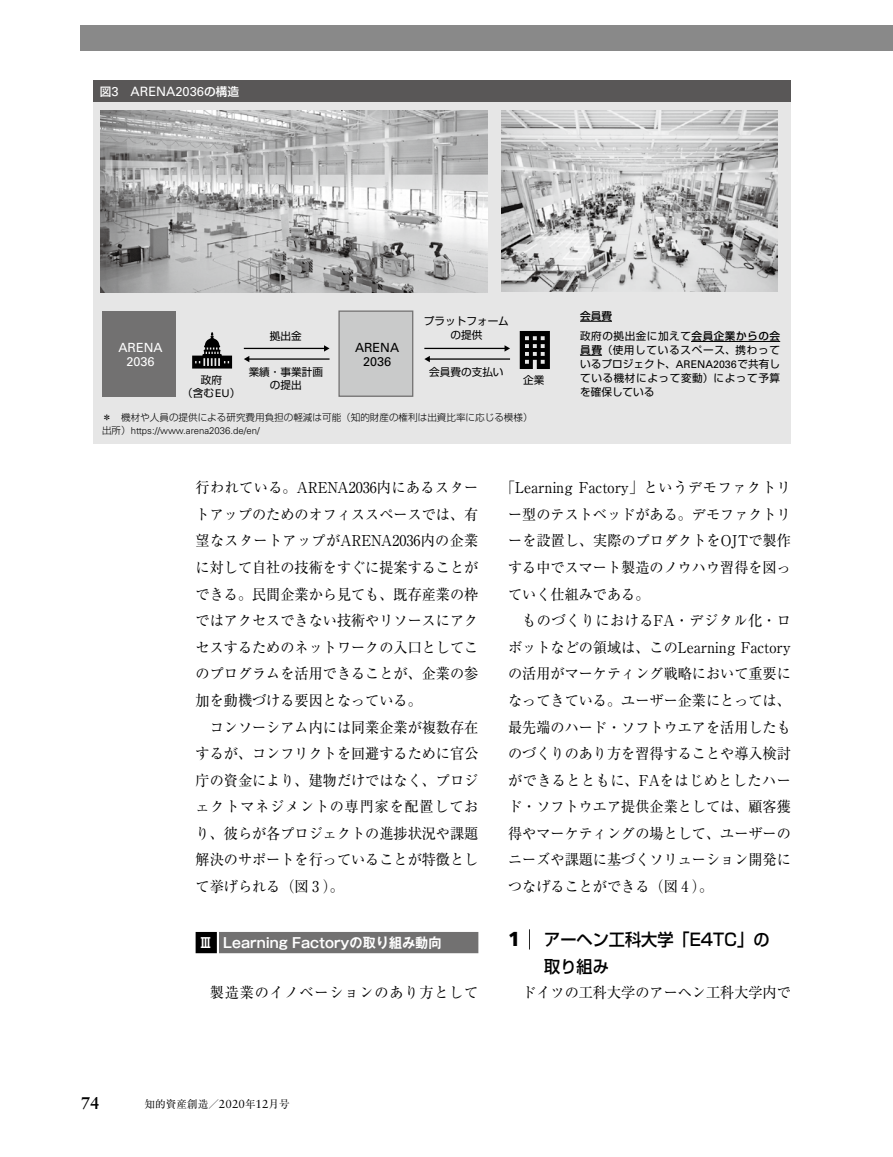
<style>
.page{position:relative;width:893px;height:1157px;background:#fff}
.page>*{position:absolute;margin:0;border:0;box-sizing:border-box;transform-origin:0 0}
.t1{font:500 16.95px/26.5px "Shin Go Pro";color:#000;scale:.95 1}
.t2{font:700 16.95px "Sabon LT Std";color:#000}
.t3{font:14.85px/26.5px "Ryumin Pro";color:#000;text-align:justify;scale:.95 1}
.t4{font:14.85px "Ryumin Pro";letter-spacing:.06em;color:#000;scale:.95 1}
.t5{font:700 13.8px "Gothic MB101 Pr 6 De";color:#fff;scale:.95 1}
.t6{font:12.9px "Univers LT Std";color:#fff}
.t7{font:12.6px/13.8px "Univers LT Std";color:#fff;text-align:center}
.t8{font:12.6px/13.8px "Univers LT Std";color:#000;text-align:center}
.t9{font:10.65px/13.8px "Shin Go Pro";color:#000;text-align:center}
.t10{font:500 10.65px/20.2px "Shin Go Pro";color:#000}
.t11{font:10.65px "Ryumin Pro";color:#000}
.t12{font:300 9.6px "Shin Go Pro";color:#000}
.t13{font:300 9.6px "Univers LT Std";color:#000}
.s1{font-family:"Shin Go Pro";font-weight:500;font-size:11.7px}
.s2{font-family:"Univers LT Std"}
.s3{font-family:"Shin Go Pro"}
.s4{font-weight:400}
.s5{font-weight:500}
.s6{font-family:"Gothic MB101 Pro De"}
.s7{font-family:"Frutiger LT Std";font-weight:900;font-size:20.25px}
.s8{font-family:"Sabon LT Std";font-size:11.7px}
</style>
<div class="page">
<div style="left:81px;top:26px;width:812px;height:25px;background:#898989"></div>
<div style="left:196px;top:932px;width:21px;height:21px;background:#000"></div>
<div style="left:219px;top:932px;width:259px;height:21px;background:#727171"></div>
<svg style="left:529px;top:929px;width:1px;height:20px"></svg>
<div style="left:94px;top:81px;width:697px;height:21px;background:#595757"></div>
<div style="left:94px;top:102px;width:697px;height:341px;background:#e6e6e6"></div>
<div style="left:103px;top:311px;width:73px;height:85px;background:#727171"></div>
<div style="left:339px;top:311px;width:74px;height:85px;background:#c9caca"></div>
<div style="left:338px;top:310px;width:75px;height:87px;border:1px solid #727171"></div>
<hr style="left:580px;top:321px;width:32px;height:1px;background:#000">
<hr style="left:691px;top:341px;width:89px;height:1px;background:#000">
<svg style="left:580px;top:355px;width:22px;height:1px"></svg>
<svg style="left:192px;top:332px;width:40px;height:36px"></svg>
<svg style="left:520px;top:331px;width:30px;height:38px"></svg>
<hr style="left:424px;top:348px;width:81px;height:1px;background:#000">
<svg style="left:505px;top:345px;width:5px;height:6px"></svg>
<hr style="left:429px;top:358px;width:81px;height:2px;background:#000">
<svg style="left:424px;top:356px;width:6px;height:6px"></svg>
<hr style="left:244px;top:348px;width:81px;height:1px;background:#000">
<svg style="left:324px;top:345px;width:6px;height:6px"></svg>
<hr style="left:248px;top:358px;width:82px;height:2px;background:#000">
<svg style="left:244px;top:356px;width:5px;height:6px"></svg>
<img style="left:100px;top:111px;width:387px;height:181px">
<img style="left:501px;top:111px;width:276px;height:181px">
<p class="t6" style="left:100px;top:84px;width:141px"><span class="s1">図</span>3 ARENA2036<span class="s1">の構造</span></p>
<p class="t9" style="left:424px;top:313px;width:87px">プラットフォームの提供</p>
<p class="t9" style="left:270px;top:328px;width:33px">拠出金</p>
<p class="t7" style="left:119px;top:341px;width:46px">ARENA<br>2036</p>
<p class="t8" style="left:355px;top:341px;width:46px">ARENA<br>2036</p>
<p class="t9" style="left:429px;top:363px;width:76px">会員費の支払い</p>
<p class="t9" style="left:249px;top:363px;width:76px">業績・事業計画の提出</p>
<p class="t9" style="left:201px;top:371px;width:23px">政府</p>
<p class="t9" style="left:523px;top:371px;width:23px">企業</p>
<p class="t9" style="left:182px;top:385px;width:60px">（含む<span class="s2">EU</span>）</p>
<p class="t12" style="left:102px;top:409px;width:432px">＊　機材や人員の提供による研究費用負担の軽減は可能（知的財産の権利は出資比率に応じる模様）</p>
<p class="t13" style="left:102px;top:424px;width:159px"><span class="s3">出所）</span>https://www.arena2036.de/en/</p>
<p class="t10" style="left:580px;top:305px;width:202px">会員費<br><span class="s4">政府の拠出金に加えて</span>会員企業からの会</p>
<p class="t9" style="left:580px;top:342px;width:202px;text-align:justify"><span class="s5">員費</span>（使用しているスペース、携わっているプロジェクト、<span class="s2">ARENA2036</span>で共有している機材によって変動）によって予算を確保している</p>
<p class="t3" style="left:196px;top:473px;width:299px">行われている。ARENA2036内にあるスタートアップのためのオフィススペースでは、有望なスタートアップがARENA2036内の企業に対して自社の技術をすぐに提案することができる。民間企業から見ても、既存産業の枠ではアクセスできない技術やリソースにアクセスするためのネットワークの入口としてこのプログラムを活用できることが、企業の参加を動機づける要因となっている。</p>
<p class="t3" style="left:196px;top:712px;width:299px;text-indent:14px">コンソーシアム内には同業企業が複数存在するが、コンフリクトを回避するために官公庁の資金により、建物だけではなく、プロジェクトマネジメントの専門家を配置しており、彼らが各プロジェクトの進捗状況や課題解決のサポートを行っていることが特徴として挙げられる（図 3 ）。</p>
<p class="t5" style="left:199px;top:931px;width:257px"><span class="s6">Ⅲ</span> Learning Factoryの取り組み動向</p>
<p class="t4" style="left:210px;top:981px;width:284px">製造業のイノベーションのあり方として</p>
<p class="t3" style="left:508px;top:473px;width:299px;text-indent:-7px">「Learning Factory」というデモファクトリー型のテストベッドがある。デモファクトリーを設置し、実際のプロダクトをOJTで製作する中でスマート製造のノウハウ習得を図っていく仕組みである。</p>
<p class="t3" style="left:508px;top:606px;width:299px;text-indent:14px">ものづくりにおけるFA・デジタル化・ロボットなどの領域は、このLearning Factoryの活用がマーケティング戦略において重要になってきている。ユーザー企業にとっては、最先端のハード・ソフトウエアを活用したものづくりのあり方を習得することや導入検討ができるとともに、FAをはじめとしたハード・ソフトウエア提供企業としては、顧客獲得やマーケティングの場として、ユーザーのニーズや課題に基づくソリューション開発につなげることができる（図 4 ）。</p>
<p class="t1" style="left:544px;top:924px;width:239px;text-indent:-36px"><span class="s7">1</span> アーヘン工科大学「E4TC」の取り組み</p>
<p class="t3" style="left:522px;top:978px;width:284px">ドイツの工科大学のアーヘン工科大学内で</p>
<p class="t2" style="left:81px;top:1093px;width:20px">74</p>
<p class="t11" style="left:145px;top:1095px;width:147px">知的資産創造／<span class="s8">2020</span>年<span class="s8">12</span>月号</p>
</div>
